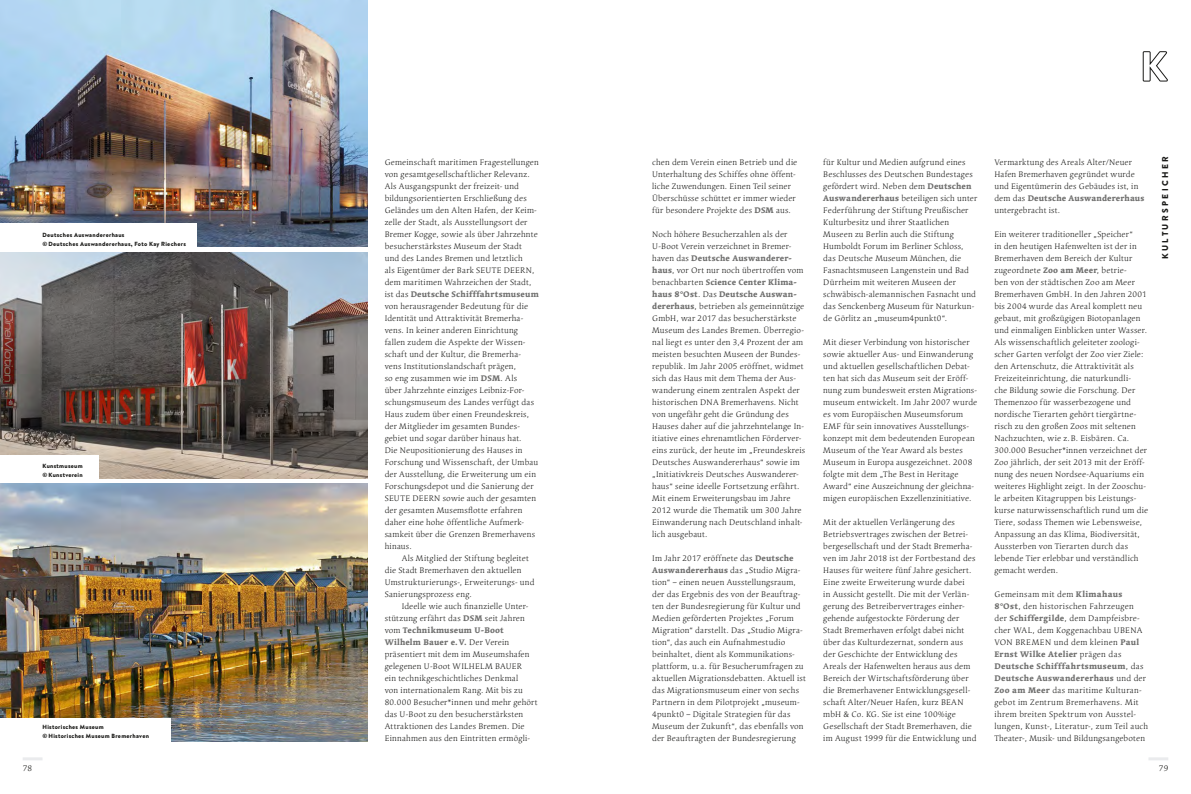
<style>
.page{position:relative;width:1191px;height:794px;background:#fff}
.page>*{position:absolute;margin:0;border:0;box-sizing:border-box;transform-origin:0 0}
.t1{font:900 8.5px "Brandon Text";letter-spacing:.285em;color:#1a1a18}
.t2{font:300 8px/12px "Linotype Syntax Serif Std";letter-spacing:.02em;color:#1a1a18}
.t3{font:900 6px/9px "Brandon Text";letter-spacing:.05em;color:#1a1a18}
.s1{font-weight:800;color:#6f6f6e}
</style>
<div class="page">
<hr style="left:1148px;top:757px;width:20px;height:3px;background:#eaebed">
<hr style="left:23px;top:757px;width:20px;height:3px;background:#eaebed">
<svg style="left:1142px;top:51px;width:26px;height:31px"></svg>
<img style="left:0;top:484px;width:368px;height:257px">
<img style="left:0;top:253px;width:368px;height:226px">
<img style="left:0;top:0;width:368px;height:247px">
<div style="left:0;top:224px;width:197px;height:26px;background:#fff"></div>
<div style="left:0;top:455px;width:98px;height:26px;background:#fff"></div>
<div style="left:0;top:718px;width:171px;height:26px;background:#fff"></div>
<p class="t3" style="left:43px;top:230px;width:145px">Deutsches Auswandererhaus<br>© Deutsches Auswandererhaus, Foto Kay Riechers</p>
<p class="t3" style="left:43px;top:461px;width:42px">Kunstmuseum © Kunstverein</p>
<p class="t3" style="left:43px;top:722px;width:108px">Historisches Museum<br>© Historisches Museum Bremerhaven</p>
<p class="t2" style="left:385px;top:156px;width:156px">Gemeinschaft maritimen Fragestellungen von gesamtgesellschaftlicher Relevanz.<br>Als Ausgangspunkt der freizeit- und bildungsorientierten Erschließung des Geländes um den Alten Hafen, der Keim&shy;zelle der Stadt, als Ausstellungsort der Bremer Kogge, sowie als über Jahrzehnte besucherstärkstes Museum der Stadt<br>und des Landes Bremen und letztlich<br>als Eigentümer der Bark SEUTE DEERN, dem maritimen Wahrzeichen der Stadt, ist das <span class="s1">Deutsche Schifffahrtsmuseum </span>von herausragender Bedeutung für die Identität und Attraktivität Bremerha&shy;vens. In keiner anderen Einrichtung fallen zudem die Aspekte der Wissen&shy;schaft und der Kultur, die Bremerha&shy;vens Institutionslandschaft prägen,<br>so eng zusammen wie im <span class="s1">DSM</span>. Als<br>über Jahrzehnte einziges Leibniz-For&shy;schungsmuseum des Landes verfügt das Haus zudem über einen Freundeskreis, der Mitglieder im gesamten Bundes&shy;gebiet und sogar darüber hinaus hat.<br>Die Neupositionierung des Hauses in Forschung und Wissenschaft, der Umbau der Ausstellung, die Erweiterung um ein Forschungsdepot und die Sanierung der SEUTE DEERN sowie auch der gesamten der gesamten Musemsflotte erfahren daher eine hohe öffentliche Aufmerk&shy;samkeit über die Grenzen Bremerhavens hinaus.</p>
<p class="t2" style="left:385px;top:552px;width:151px;text-indent:17px">Als Mitglied der Stiftung begleitet die Stadt Bremerhaven den aktuellen Umstrukturierungs-, Erweiterungs- und Sanierungsprozess eng.</p>
<p class="t2" style="left:385px;top:600px;width:154px;text-indent:17px">Ideelle wie auch finanzielle Unter&shy;stützung erfährt das <span class="s1">DSM</span> seit Jahren vom <span class="s1">Technikmuseum U-Boot Wilhelm Bauer e.V.</span> Der Verein präsentiert mit dem im Museumshafen gelegenen U-Boot WILHELM BAUER<br>ein technikgeschichtliches Denkmal<br>von internationalem Rang. Mit bis zu 80.000 Besucher*innen und mehr gehört das U-Boot zu den besucherstärksten Attraktionen des Landes Bremen. Die Einnahmen aus den Eintritten ermögli-</p>
<p class="t2" style="left:652px;top:156px;width:147px">chen dem Verein einen Betrieb und die Unterhaltung des Schiffes ohne öffent&shy;liche Zuwendungen. Einen Teil seiner Überschüsse schüttet er immer wieder für besondere Projekte des <span class="s1">DSM</span> aus.</p>
<p class="t2" style="left:652px;top:228px;width:154px">Noch höhere Besucherzahlen als der U-Boot Verein verzeichnet in Bremer&shy;haven das <span class="s1">Deutsche Auswanderer&shy;haus</span>, vor Ort nur noch übertroffen vom benachbarten <span class="s1">Science Center Klima&shy;haus 8°Ost</span>. Das <span class="s1">Deutsche Auswan&shy;dererhaus</span>, betrieben als gemeinnützige GmbH, war 2017 das besucherstärkste Museum des Landes Bremen. Überregio&shy;nal liegt es unter den 3,4 Prozent der am meisten besuchten Museen der Bundes&shy;republik. Im Jahr 2005 eröffnet, widmet sich das Haus mit dem Thema der Aus&shy;wanderung einem zentralen Aspekt der historischen DNA Bremerhavens. Nicht von ungefähr geht die Gründung des Hauses daher auf die jahrzehntelange In&shy;itiative eines ehrenamtlichen Förderver&shy;eins zurück, der heute im „Freundeskreis Deutsches Auswandererhaus“ sowie im „Initiativkreis Deutsches Auswanderer&shy;haus“ seine ideelle Fortsetzung erfährt.<br>Mit einem Erweiterungsbau im Jahre 2012 wurde die Thematik um 300 Jahre Einwanderung nach Deutschland inhalt&shy;lich ausgebaut.</p>
<p class="t2" style="left:652px;top:552px;width:155px">Im Jahr 2017 eröffnete das <span class="s1">Deutsche Auswandererhaus</span> das „Studio Migra&shy;tion“ – einen neuen Ausstellungsraum, der das Ergebnis des von der Beauftrag&shy;ten der Bundesregierung für Kultur und Medien geförderten Projektes „Forum Migration“ darstellt. Das „Studio Migra&shy;tion“, das auch ein Aufnahmestudio beinhaltet, dient als Kommunikations&shy;plattform, u.a. für Besucherumfragen zu aktuellen Migrationsdebatten. Aktuell ist das Migrationsmuseum einer von sechs Partnern in dem Pilotprojekt „museum-4punkt0 – Digitale Strategien für das Museum der Zukunft“, das ebenfalls von der Beauftragten der Bundesregierung</p>
<p class="t2" style="left:823px;top:156px;width:155px">für Kultur und Medien aufgrund eines Beschlusses des Deutschen Bundestages gefördert wird. Neben dem <span class="s1">Deutschen Auswandererhaus</span> beteiligen sich unter Federführung der Stiftung Preußischer Kulturbesitz und ihrer Staatlichen Museen zu Berlin auch die Stiftung Humboldt Forum im Berliner Schloss, das Deutsche Museum München, die Fasnachtsmuseen Langenstein und Bad Dürrheim mit weiteren Museen der schwäbisch-alemannischen Fasnacht und das Senckenberg Museum für Naturkun&shy;de Görlitz an „museum4punkt0“.</p>
<p class="t2" style="left:823px;top:336px;width:155px">Mit dieser Verbindung von historischer sowie aktueller Aus- und Einwanderung und aktuellen gesellschaftlichen Debat&shy;ten hat sich das Museum seit der Eröff&shy;nung zum bundesweit ersten Migrations&shy;museum entwickelt. Im Jahr 2007 wurde es vom Europäischen Museumsforum EMF für sein innovatives Ausstellungs&shy;konzept mit dem bedeutenden European Museum of the Year Award als bestes Museum in Europa ausgezeichnet. 2008 folgte mit dem „The Best in Heritage Award“ eine Auszeichnung der gleichna&shy;migen europäischen Exzellenzinitiative.</p>
<p class="t2" style="left:823px;top:516px;width:155px">Mit der aktuellen Verlängerung des Betriebsvertrages zwischen der Betrei&shy;bergesellschaft und der Stadt Bremerha&shy;ven im Jahr 2018 ist der Fortbestand des Hauses für weitere fünf Jahre gesichert.<br>Eine zweite Erweiterung wurde dabei<br>in Aussicht gestellt. Die mit der Verlän&shy;gerung des Betreibervertrages einher&shy;gehende aufgestockte Förderung der Stadt Bremerhaven erfolgt dabei nicht über das Kulturdezernat, sondern aus der Geschichte der Entwicklung des Areals der Hafenwelten heraus aus dem Bereich der Wirtschaftsförderung über die Bremerhavener Entwicklungsgesell&shy;schaft Alter/Neuer Hafen, kurz BEAN mbH &amp; Co. KG. Sie ist eine 100%ige Gesellschaft der Stadt Bremerhaven, die im August 1999 für die Entwicklung und</p>
<p class="t2" style="left:994px;top:156px;width:151px">Vermarktung des Areals Alter/Neuer<br>Hafen Bremerhaven gegründet wurde und Eigentümerin des Gebäudes ist, in dem das <span class="s1">Deutsche Auswandererhaus </span>untergebracht ist.</p>
<p class="t2" style="left:994px;top:228px;width:155px">Ein weiterer traditioneller „Speicher“<br>in den heutigen Hafenwelten ist der in Bremerhaven dem Bereich der Kultur zugeordnete <span class="s1">Zoo am Meer</span>, betrie-<br>ben von der städtischen Zoo am Meer Bremerhaven GmbH. In den Jahren 2001 bis 2004 wurde das Areal komplett neu gebaut, mit großzügigen Biotopanlagen und einmaligen Einblicken unter Wasser.<br>Als wissenschaftlich geleiteter zoologi&shy;scher Garten verfolgt der Zoo vier Ziele: den Artenschutz, die Attraktivität als Freizeiteinrichtung, die naturkundli-<br>che Bildung sowie die Forschung. Der Themenzoo für wasserbezogene und nordische Tierarten gehört tiergärtne&shy;risch zu den großen Zoos mit seltenen Nachzuchten, wie z.B. Eisbären. Ca.<br>300.000 Besucher*innen verzeichnet der Zoo jährlich, der seit 2013 mit der Eröff&shy;nung des neuen Nordsee-Aquariums ein weiteres Highlight zeigt. In der Zooschu&shy;le arbeiten Kitagruppen bis Leistungs&shy;kurse naturwissenschaftlich rund um die Tiere, sodass Themen wie Lebensweise, Anpassung an das Klima, Biodiversität, Aussterben von Tierarten durch das lebende Tier erlebbar und verständlich gemacht werden.</p>
<p class="t2" style="left:994px;top:588px;width:155px">Gemeinsam mit dem <span class="s1">Klimahaus 8°Ost</span>, den historischen Fahrzeugen der <span class="s1">Schiffergilde</span>, dem Dampfeisbre&shy;cher WAL, dem Koggenachbau UBENA VON BREMEN und dem kleinen <span class="s1">Paul Ernst Wilke Atelier</span> prägen das <span class="s1">Deutsche Schifffahrtsmuseum</span>, das <span class="s1">Deutsche Auswandererhaus</span> und der <span class="s1">Zoo am Meer</span> das maritime Kulturan&shy;gebot im Zentrum Bremerhavens. Mit ihrem breiten Spektrum von Ausstel&shy;lungen, Kunst-, Literatur-, zum Teil auch Theater-, Musik- und Bildungsangeboten</p>
<p class="t1" style="left:1159px;top:259px;width:105px;rotate:-90deg">KULTURSPEICHER</p>
<p class="t2" style="left:23px;top:762px;width:11px">78</p>
<p class="t2" style="left:1158px;top:762px;width:11px">79</p>
</div>
